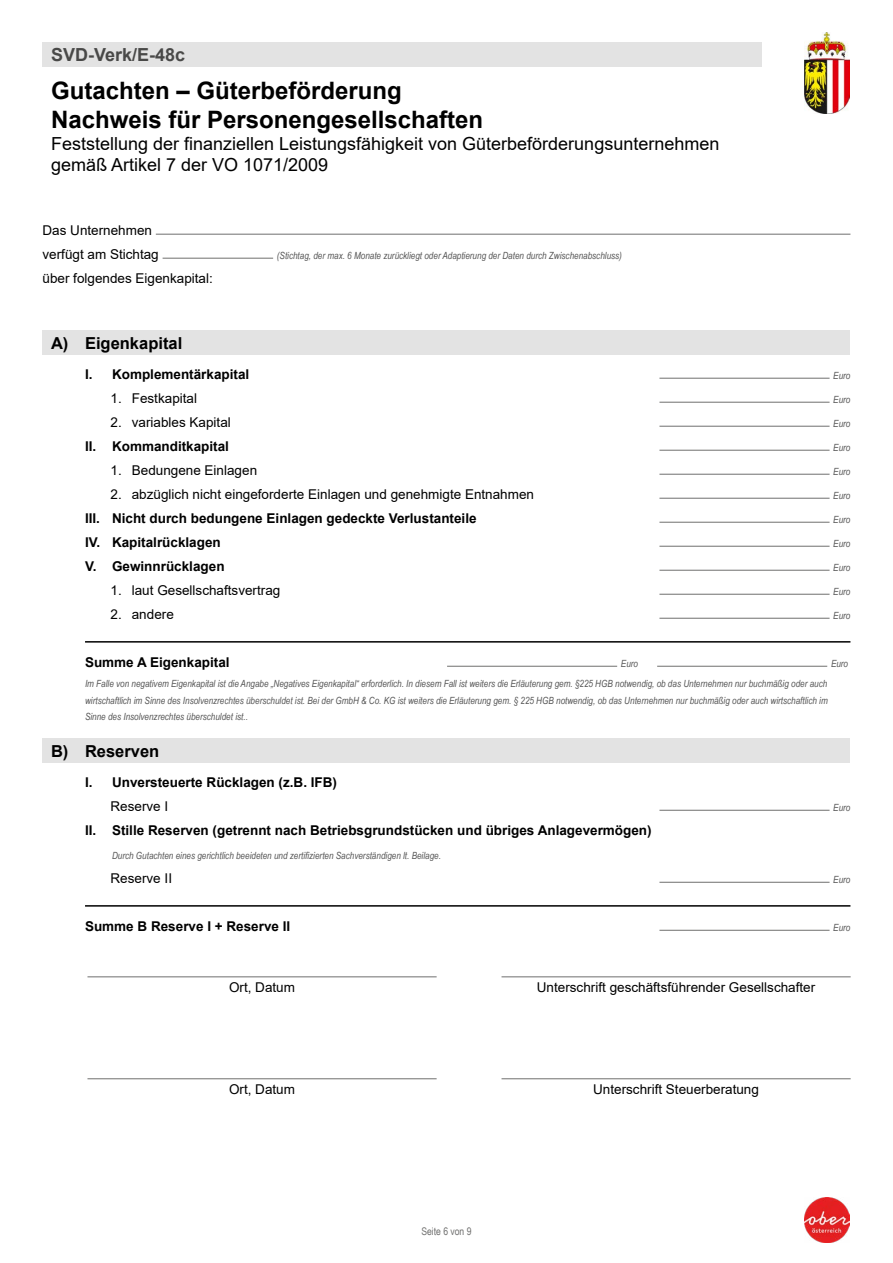
<style>
.page{position:relative;width:893px;height:1263px;background:#fff}
.page>*{position:absolute;margin:0;border:0;box-sizing:border-box;transform-origin:0 0}
.Formularkopf_H1_Formulartitel{font:700 24px/28.8px "Arial";color:#000}
.Formularkopf_H1_Formulartitel-2{font:18px/21.6px "Arial";color:#000}
.Formularkopf_Formularnummer{font:700 18px "Arial";color:#494948}
.Formularabschnitt_H2{font:700 16.5px "Arial";color:#000}
.Formularabschnitt_Text{font:700 13.5px "Arial";color:#000}
.Formularabschnitt_Datum_Unterschrift{font:13.5px "Arial";color:#000}
.Formularabschnitt_Text-2{font:13.5px/24px "Arial";color:#000}
.Formularabschnitt_aufzählung_2_Ebene_ohn{font:13.5px "Arial";color:#000}
.t1{font:10.5px "Arial Narrow";color:#6f6f6e}
.Formularabschnitt_Text_-_ohne_Grundlinie{font:italic 9.9px/16.5px "Arial Narrow";color:#565656;text-align:justify}
.Formularabschnitt_Text-3{font:italic 9.9px "Arial Narrow";color:#565656}
.Formularabschnitt_aufzählung_2_Ebene_ohn-2{font:italic 9.9px "Arial Narrow";color:#565656}
</style>
<div class="page">
<div style="left:43px;top:43px;width:719px;height:24px;background:#e3e3e3"></div>
<img style="left:805px;top:1198px;width:45px;height:45px">
<img style="left:805px;top:33px;width:44px;height:81px">
<hr style="left:659px;top:378px;width:170px;height:1px;background:#6f6f6e">
<hr style="left:659px;top:402px;width:170px;height:1px;background:#6f6f6e">
<hr style="left:659px;top:426px;width:170px;height:1px;background:#6f6f6e">
<hr style="left:659px;top:450px;width:170px;height:1px;background:#6f6f6e">
<hr style="left:659px;top:474px;width:170px;height:1px;background:#6f6f6e">
<hr style="left:659px;top:498px;width:170px;height:1px;background:#6f6f6e">
<hr style="left:659px;top:522px;width:170px;height:1px;background:#6f6f6e">
<hr style="left:659px;top:546px;width:170px;height:1px;background:#6f6f6e">
<hr style="left:659px;top:570px;width:170px;height:1px;background:#6f6f6e">
<hr style="left:659px;top:594px;width:170px;height:1px;background:#6f6f6e">
<hr style="left:659px;top:618px;width:170px;height:1px;background:#6f6f6e">
<hr style="left:85px;top:641px;width:765px;height:2px;background:#000">
<hr style="left:447px;top:666px;width:170px;height:1px;background:#6f6f6e">
<hr style="left:657px;top:666px;width:170px;height:1px;background:#6f6f6e">
<div style="left:43px;top:331px;width:807px;height:24px;background:#e3e3e3"></div>
<hr style="left:156px;top:234px;width:694px;height:1px;background:#6f6f6e">
<hr style="left:163px;top:258px;width:110px;height:1px;background:#6f6f6e">
<hr style="left:659px;top:810px;width:170px;height:1px;background:#6f6f6e">
<hr style="left:659px;top:882px;width:170px;height:1px;background:#6f6f6e">
<hr style="left:85px;top:905px;width:765px;height:2px;background:#000">
<hr style="left:659px;top:930px;width:170px;height:1px;background:#6f6f6e">
<div style="left:43px;top:739px;width:807px;height:24px;background:#e3e3e3"></div>
<hr style="left:87px;top:976px;width:350px;height:1px;background:#6f6f6e">
<hr style="left:501px;top:976px;width:350px;height:1px;background:#6f6f6e">
<hr style="left:87px;top:1078px;width:350px;height:1px;background:#6f6f6e">
<hr style="left:501px;top:1078px;width:350px;height:1px;background:#6f6f6e">
<p class="Formularkopf_Formularnummer" style="left:51px;top:42px;width:136px">SVD-Verk/E-48c</p>
<h1 class="Formularkopf_H1_Formulartitel" style="left:51px;top:77px;width:434px">Gutachten – Güterbeförderung<br>Nachweis für Personengesellschaften</h1>
<h1 class="Formularkopf_H1_Formulartitel-2" style="left:51px;top:132px;width:670px">Feststellung der finanziellen Leistungsfähigkeit von Güterbeförderungsunternehmen gemäß Artikel 7 der VO 1071/2009</h1>
<p class="Formularabschnitt_Text-2" style="left:43px;top:218px;width:118px">Das Unternehmen verfügt am Stichtag</p>
<p class="Formularabschnitt_Text-2" style="left:43px;top:266px;width:172px">über folgendes Eigenkapital:</p>
<h2 class="Formularabschnitt_H2" style="left:51px;top:331px;width:133px">A) Eigenkapital</h2>
<p class="Formularabschnitt_Text-3" style="left:277px;top:248px;width:347px">(Stichtag, der max. 6 Monate zurückliegt oder Adaptierung der Daten durch Zwischenabschluss)</p>
<p class="Formularabschnitt_Text" style="left:85px;top:364px;width:166px">I. Komplementärkapital</p>
<p class="Formularabschnitt_Text_-_ohne_Grundlinie" style="left:833px;top:367px;width:19px">Euro</p>
<p class="Formularabschnitt_Datum_Unterschrift" style="left:111px;top:388px;width:88px">1. Festkapital</p>
<p class="Formularabschnitt_Text_-_ohne_Grundlinie" style="left:833px;top:391px;width:19px">Euro</p>
<p class="Formularabschnitt_Datum_Unterschrift" style="left:111px;top:412px;width:122px">2. variables Kapital</p>
<p class="Formularabschnitt_Text_-_ohne_Grundlinie" style="left:833px;top:415px;width:19px">Euro</p>
<p class="Formularabschnitt_Text" style="left:85px;top:436px;width:146px">II. Kommanditkapital</p>
<p class="Formularabschnitt_Text_-_ohne_Grundlinie" style="left:833px;top:439px;width:19px">Euro</p>
<p class="Formularabschnitt_Datum_Unterschrift" style="left:111px;top:460px;width:148px">1. Bedungene Einlagen</p>
<p class="Formularabschnitt_Text_-_ohne_Grundlinie" style="left:833px;top:463px;width:19px">Euro</p>
<p class="Formularabschnitt_Datum_Unterschrift" style="left:111px;top:484px;width:425px">2. abzüglich nicht eingeforderte Einlagen und genehmigte Entnahmen</p>
<p class="Formularabschnitt_Text_-_ohne_Grundlinie" style="left:833px;top:487px;width:19px">Euro</p>
<p class="Formularabschnitt_Text" style="left:85px;top:508px;width:393px">III. Nicht durch bedungene Einlagen gedeckte Verlustanteile</p>
<p class="Formularabschnitt_Text_-_ohne_Grundlinie" style="left:833px;top:511px;width:19px">Euro</p>
<p class="Formularabschnitt_Text" style="left:85px;top:532px;width:137px">IV. Kapitalrücklagen</p>
<p class="Formularabschnitt_Text_-_ohne_Grundlinie" style="left:833px;top:535px;width:19px">Euro</p>
<p class="Formularabschnitt_Text" style="left:85px;top:556px;width:141px">V. Gewinnrücklagen</p>
<p class="Formularabschnitt_Text_-_ohne_Grundlinie" style="left:833px;top:559px;width:19px">Euro</p>
<p class="Formularabschnitt_Datum_Unterschrift" style="left:111px;top:580px;width:171px">1. laut Gesellschaftsvertrag</p>
<p class="Formularabschnitt_Text_-_ohne_Grundlinie" style="left:833px;top:583px;width:19px">Euro</p>
<p class="Formularabschnitt_Datum_Unterschrift" style="left:111px;top:604px;width:65px">2. andere</p>
<p class="Formularabschnitt_Text_-_ohne_Grundlinie" style="left:833px;top:607px;width:19px">Euro</p>
<p class="Formularabschnitt_Text" style="left:85px;top:652px;width:146px">Summe A Eigenkapital</p>
<p class="Formularabschnitt_Text-3" style="left:621px;top:656px;width:19px">Euro</p>
<p class="Formularabschnitt_Text-3" style="left:831px;top:656px;width:19px">Euro</p>
<p class="Formularabschnitt_Text_-_ohne_Grundlinie" style="left:85px;top:675px;width:744px">Im Falle von negativem Eigenkapital ist die Angabe „Negatives Eigenkapital“ erforderlich. In diesem Fall ist weiters die Erläuterung gem. §225 HGB notwendig, ob das Unternehmen nur buchmäßig oder auch wirtschaftlich im Sinne des Insolvenzrechtes überschuldet ist. Bei der GmbH &amp; Co. KG ist weiters die Erläuterung gem. § 225 HGB notwendig, ob das Unternehmen nur buchmäßig oder auch wirtschaftlich im Sinne des Insolvenzrechtes überschuldet ist..</p>
<h2 class="Formularabschnitt_H2" style="left:51px;top:739px;width:110px">B) Reserven</h2>
<p class="Formularabschnitt_Text" style="left:85px;top:772px;width:254px">I. Unversteuerte Rücklagen (z.B. IFB)</p>
<p class="Formularabschnitt_aufzählung_2_Ebene_ohn" style="left:111px;top:796px;width:59px">Reserve I</p>
<p class="Formularabschnitt_aufzählung_2_Ebene_ohn-2" style="left:833px;top:800px;width:19px">Euro</p>
<p class="Formularabschnitt_Text" style="left:85px;top:820px;width:568px">II. Stille Reserven (getrennt nach Betriebsgrundstücken und übriges Anlagevermögen)</p>
<p class="Formularabschnitt_Text_-_ohne_Grundlinie" style="left:112px;top:847px;width:330px">Durch Gutachten eines gerichtlich beeideten und zertifizierten Sachverständigen lt. Beilage.</p>
<p class="Formularabschnitt_aufzählung_2_Ebene_ohn" style="left:111px;top:868px;width:63px">Reserve II</p>
<p class="Formularabschnitt_aufzählung_2_Ebene_ohn-2" style="left:833px;top:872px;width:19px">Euro</p>
<p class="Formularabschnitt_Text" style="left:85px;top:916px;width:207px">Summe B Reserve I + Reserve II</p>
<p class="Formularabschnitt_Text-3" style="left:833px;top:920px;width:19px">Euro</p>
<p class="Formularabschnitt_Datum_Unterschrift" style="left:229px;top:978px;width:68px">Ort, Datum</p>
<p class="Formularabschnitt_Datum_Unterschrift" style="left:537px;top:978px;width:280px">Unterschrift geschäftsführender Gesellschafter</p>
<p class="Formularabschnitt_Datum_Unterschrift" style="left:229px;top:1080px;width:68px">Ort, Datum</p>
<p class="Formularabschnitt_Datum_Unterschrift" style="left:593px;top:1080px;width:167px">Unterschrift Steuerberatung</p>
<p class="t1" style="left:421px;top:1223px;width:52px">Seite 6 von 9</p>
</div>
